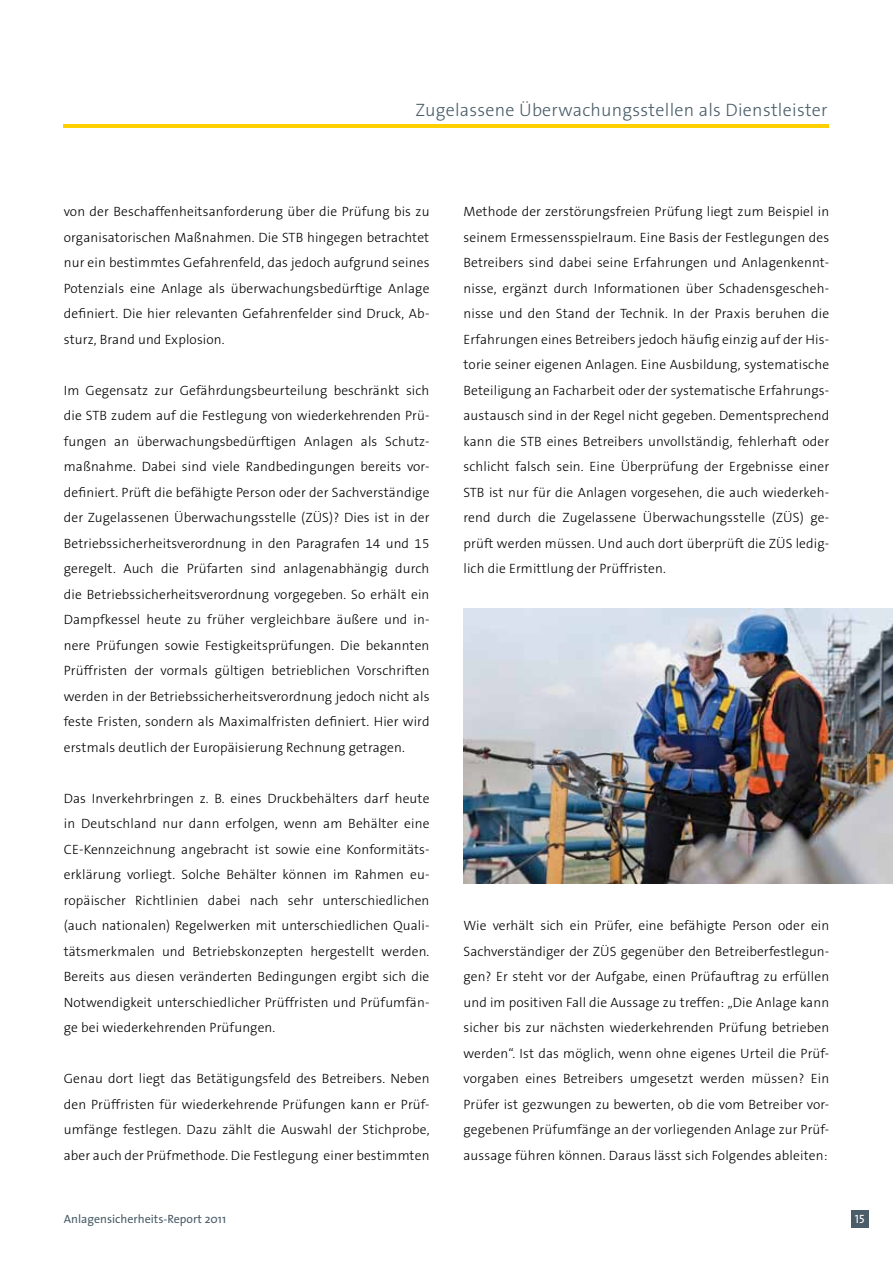
<style>
.page{position:relative;width:893px;height:1263px;background:#fff}
.page>*{position:absolute;margin:0;border:0;box-sizing:border-box;transform-origin:0 0}
.t1{font:300 18px "The Sans B3";letter-spacing:.015em;color:#4a5d68}
.t2{font:300 13.5px/25.5px "The Sans B3";letter-spacing:.01em;color:#000;text-align:justify}
.t3{font:12px "The Sans";color:#4a5d68}
.t4{font:12px "The Sans Caps";color:#fff}
</style>
<div class="page">
<div style="left:851px;top:1210px;width:17px;height:17px;background:#4a5d68"></div>
<hr style="left:64px;top:124px;width:765px;height:4px;background:#ffd000">
<img style="left:463px;top:608px;width:430px;height:275px">
<h1 class="t1" style="left:416px;top:101px;width:414px">Zugelassene Überwachungsstellen als Dienstleister</h1>
<p class="t2" style="left:64px;top:199px;width:367px">von der Beschaffenheitsanforderung über die Prüfung bis zu organisatorischen Maßnahmen. Die STB hingegen betrachtet nur ein bestimmtes Gefahrenfeld, das jedoch aufgrund seines Potenzials eine Anlage als überwachungsbedürftige Anlage definiert. Die hier relevanten Gefahrenfelder sind Druck, Ab&shy;sturz, Brand und Explosion.</p>
<p class="t2" style="left:64px;top:378px;width:367px">Im Gegensatz zur Gefährdungsbeurteilung beschränkt sich die STB zudem auf die Festlegung von wiederkehrenden Prü&shy;fungen an überwachungsbedürftigen Anlagen als Schutz&shy;maßnahme. Dabei sind viele Randbedingungen bereits vor&shy;definiert. Prüft die befähigte Person oder der Sachverständige der Zugelassenen Überwachungsstelle (ZÜS)? Dies ist in der Betriebssicherheitsverordnung in den Paragrafen 14 und 15 geregelt. Auch die Prüfarten sind anlagenabhängig durch die Betriebssicherheitsverordnung vorgegeben. So erhält ein Dampfkessel heute zu früher vergleichbare äußere und in&shy;nere Prüfungen sowie Festigkeitsprüfungen. Die bekannten Prüffristen der vormals gültigen betrieblichen Vorschriften werden in der Betriebssicherheitsverordnung jedoch nicht als feste Fristen, sondern als Maximalfristen definiert. Hier wird erstmals deutlich der Europäisierung Rechnung getragen.</p>
<p class="t2" style="left:64px;top:786px;width:367px">Das Inverkehrbringen z. B. eines Druckbehälters darf heute in Deutschland nur dann erfolgen, wenn am Behälter eine CE-Kennzeichnung angebracht ist sowie eine Konformitäts&shy;erklärung vorliegt. Solche Behälter können im Rahmen eu&shy;ropäischer Richtlinien dabei nach sehr unterschiedlichen (auch nationalen) Regelwerken mit unterschiedlichen Quali&shy;tätsmerkmalen und Betriebskonzepten hergestellt werden.<br>Bereits aus diesen veränderten Bedingungen ergibt sich die Notwendigkeit unterschiedlicher Prüffristen und Prüfumfän&shy;ge bei wiederkehrenden Prüfungen.</p>
<p class="t2" style="left:64px;top:1067px;width:367px">Genau dort liegt das Betätigungsfeld des Betreibers. Neben den Prüffristen für wiederkehrende Prüfungen kann er Prüf&shy;umfänge festlegen. Dazu zählt die Auswahl der Stichprobe, aber auch der Prüfmethode. Die Festlegung einer bestimmten</p>
<p class="t2" style="left:463px;top:200px;width:367px">Methode der zerstörungsfreien Prüfung liegt zum Beispiel in seinem Ermessensspielraum. Eine Basis der Festlegungen des Betreibers sind dabei seine Erfahrungen und Anlagenkennt&shy;nisse, ergänzt durch Informationen über Schadensgescheh&shy;nisse und den Stand der Technik. In der Praxis beruhen die Erfahrungen eines Betreibers jedoch häufig einzig auf der His&shy;torie seiner eigenen Anlagen. Eine Ausbildung, systematische Beteiligung an Facharbeit oder der systematische Erfahrungs&shy;austausch sind in der Regel nicht gegeben. Dementsprechend kann die STB eines Betreibers unvollständig, fehlerhaft oder schlicht falsch sein. Eine Überprüfung der Ergebnisse einer STB ist nur für die Anlagen vorgesehen, die auch wiederkeh&shy;rend durch die Zugelassene Überwachungsstelle (ZÜS) ge&shy;prüft werden müssen. Und auch dort überprüft die ZÜS ledig&shy;lich die Ermittlung der Prüffristen.</p>
<p class="t2" style="left:463px;top:914px;width:367px">Wie verhält sich ein Prüfer, eine befähigte Person oder ein Sachverständiger der ZÜS gegenüber den Betreiberfestlegun&shy;gen? Er steht vor der Aufgabe, einen Prüfauftrag zu erfüllen und im positiven Fall die Aussage zu treffen: „Die Anlage kann sicher bis zur nächsten wiederkehrenden Prüfung betrieben werden“. Ist das möglich, wenn ohne eigenes Urteil die Prüf&shy;vorgaben eines Betreibers umgesetzt werden müssen? Ein Prüfer ist gezwungen zu bewerten, ob die vom Betreiber vor&shy;gegebenen Prüfumfänge an der vorliegenden Anlage zur Prüf&shy;aussage führen können. Daraus lässt sich Folgendes ableiten:</p>
<p class="t3" style="left:64px;top:1209px;width:164px">Anlagensicherheits-Report 2011</p>
<p class="t4" style="left:855px;top:1209px;width:11px">15</p>
</div>
